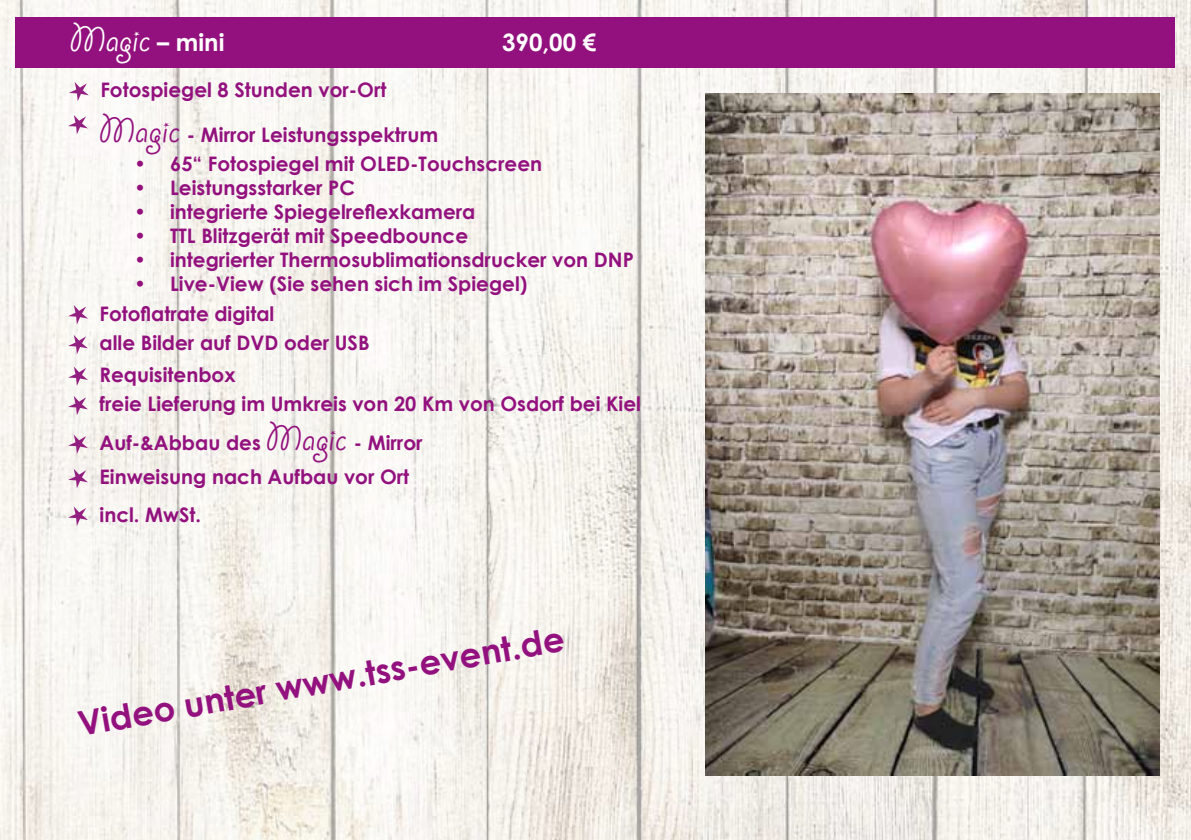
<style>
.page{position:relative;width:1191px;height:840px;background:#fff}
.page>*{position:absolute;margin:0;border:0;box-sizing:border-box;transform-origin:0 0}
.t1{font:40px "Giddyup Std";color:#fffffe}
.t2{font:700 34px "Century Gothic";color:#93117e}
.t3{font:700 24px "Century Gothic";color:#fffffe}
.t4{font:700 20px/30.6px "Century Gothic";color:#93117e}
.s1{font-family:"Century Gothic";font-weight:700;font-size:24px}
.s2{font-family:"Giddyup Std";font-weight:400;font-size:40px}
</style>
<div class="page">
<img style="left:0;top:0;width:1191px;height:839px">
<div style="left:16px;top:17px;width:1159px;height:50px;background:#93117e"></div>
<svg style="left:69px;top:82px;width:20px;height:19px"></svg>
<svg style="left:68px;top:305px;width:20px;height:19px"></svg>
<svg style="left:68px;top:334px;width:20px;height:20px"></svg>
<svg style="left:68px;top:366px;width:20px;height:20px"></svg>
<svg style="left:68px;top:395px;width:20px;height:20px"></svg>
<svg style="left:68px;top:434px;width:20px;height:20px"></svg>
<svg style="left:68px;top:468px;width:20px;height:20px"></svg>
<svg style="left:68px;top:506px;width:20px;height:19px"></svg>
<svg style="left:68px;top:115px;width:20px;height:19px"></svg>
<img style="left:705px;top:94px;width:454px;height:681px">
<h1 class="t1" style="left:70px;top:17px;width:156px">Magic <span class="s1">– mini</span></h1>
<p class="t3" style="left:502px;top:24px;width:96px">390,00 €</p>
<p class="t4" style="left:100px;top:74px;width:288px">Fotospiegel 8 Stunden vor-Ort</p>
<p class="t4" style="left:100px;top:118px;width:340px"><span class="s2">Magic</span> - Mirror Leistungsspektrum</p>
<p class="t4" style="left:134px;top:147px;width:409px">• 65“ Fotospiegel mit OLED-Touchscreen</p>
<p class="t4" style="left:134px;top:171px;width:222px">• Leistungsstarker PC</p>
<p class="t4" style="left:134px;top:195px;width:343px">• integrierte Spiegelreflexkamera</p>
<p class="t4" style="left:134px;top:219px;width:336px">• TTL Blitzgerät mit Speedbounce</p>
<p class="t4" style="left:134px;top:243px;width:501px">• integrierter Thermosublimationsdrucker von DNP</p>
<p class="t4" style="left:134px;top:267px;width:395px">• Live-View (Sie sehen sich im Spiegel)</p>
<p class="t4" style="left:100px;top:297px;width:272px">Fotoflatrate digital<br>alle Bilder auf DVD oder USB<br>Requisitenbox</p>
<p class="t4" style="left:100px;top:383px;width:543px;line-height:38.8px">freie Lieferung im Umkreis von 20 Km von Osdorf bei Kiel<br>Auf-&amp;Abbau des <span class="s2">Magic</span> - Mirror</p>
<p class="t4" style="left:100px;top:457px;width:311px;line-height:37.6px">Einweisung nach Aufbau vor Ort incl. MwSt.</p>
<h2 class="t2" style="left:74px;top:698px;width:494px;rotate:-10deg">Video unter www.tss-event.de</h2>
</div>
